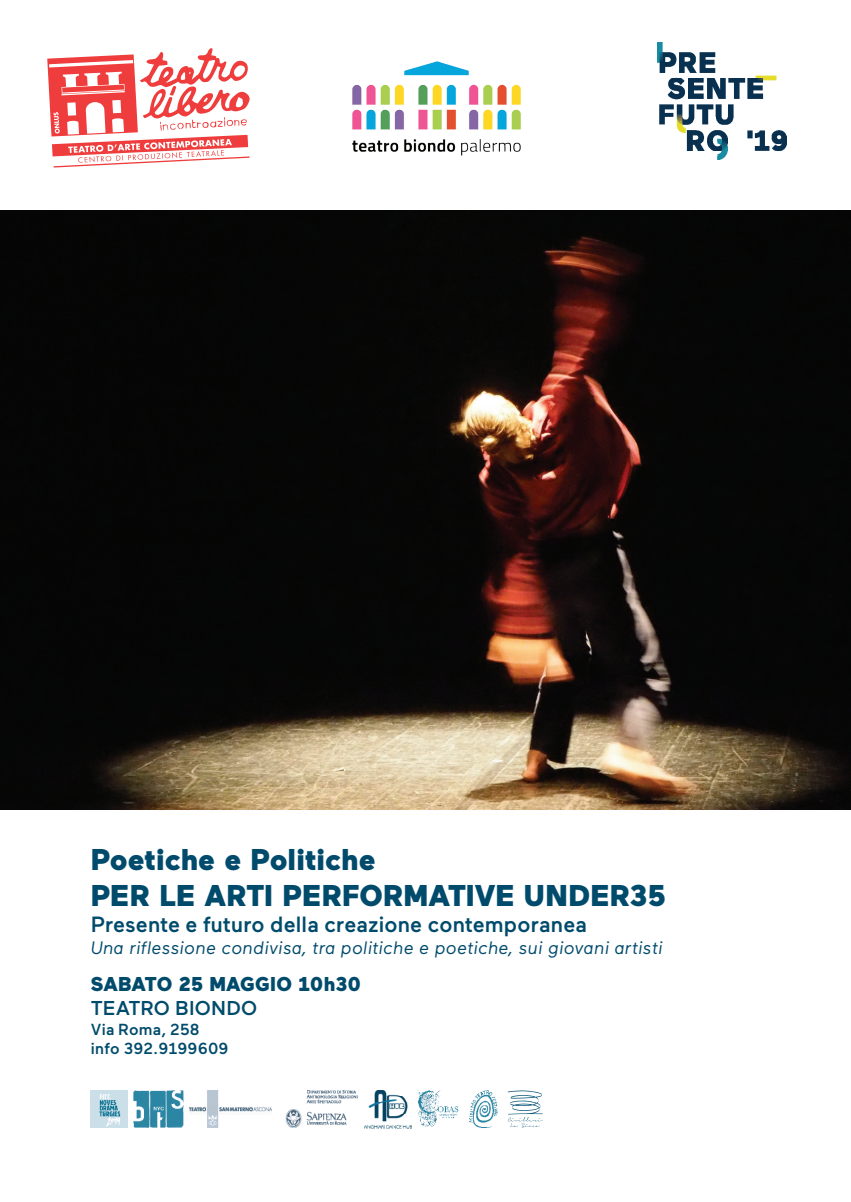
<style>
.page{position:relative;width:851px;height:1202px;background:#fff}
.page>*{position:absolute;margin:0;border:0;box-sizing:border-box;transform-origin:0 0}
.t1{font:900 30px/36px "Maax";color:#004b6c}
.t2{font:500 22px "Maax";letter-spacing:.005em;color:#004b6c}
.t3{font:900 20px "Maax";color:#004b6c}
.t4{font:500 20px "Maax";letter-spacing:.01em;color:#004b6c}
.t5{font:italic 18px "Maax";letter-spacing:.015em;color:#004b6c}
.t6{font:500 16px/19.2px "Maax";letter-spacing:.01em;color:#004b6c}
</style>
<div class="page">
<img style="left:0;top:211px;width:850px;height:599px">
<svg style="left:47px;top:48px;width:203px;height:120px"></svg>
<img style="left:352px;top:61px;width:169px;height:95px">
<img style="left:657px;top:42px;width:129px;height:117px">
<img style="left:91px;top:1090px;width:36px;height:38px">
<img style="left:190px;top:1090px;width:81px;height:38px">
<img style="left:133px;top:1090px;width:50px;height:38px">
<img style="left:285px;top:1090px;width:73px;height:38px">
<img style="left:469px;top:1091px;width:28px;height:37px">
<img style="left:418px;top:1091px;width:40px;height:36px">
<img style="left:364px;top:1090px;width:47px;height:38px">
<svg style="left:507px;top:1090px;width:36px;height:38px"></svg>
<h1 class="t1" style="left:91px;top:841px;width:576px">POETICHE E POLITICHE<br>PER LE ARTI PERFORMATIVE UNDER35</h1>
<p class="t2" style="left:91px;top:913px;width:497px">Presente e futuro della creazione contemporanea</p>
<p class="t5" style="left:91px;top:938px;width:573px">Una riflessione condivisa, tra politiche e poetiche, sui giovani artisti</p>
<p class="t3" style="left:91px;top:973px;width:56px">SABATO</p>
<p class="t3" style="left:178px;top:973px;width:184px">25 MAGGIO 10H30</p>
<p class="t4" style="left:91px;top:998px;width:168px">TEATRO BIONDO</p>
<p class="t6" style="left:91px;top:1019px;width:139px">Via Roma, 258 info 392.9199609</p>
</div>
